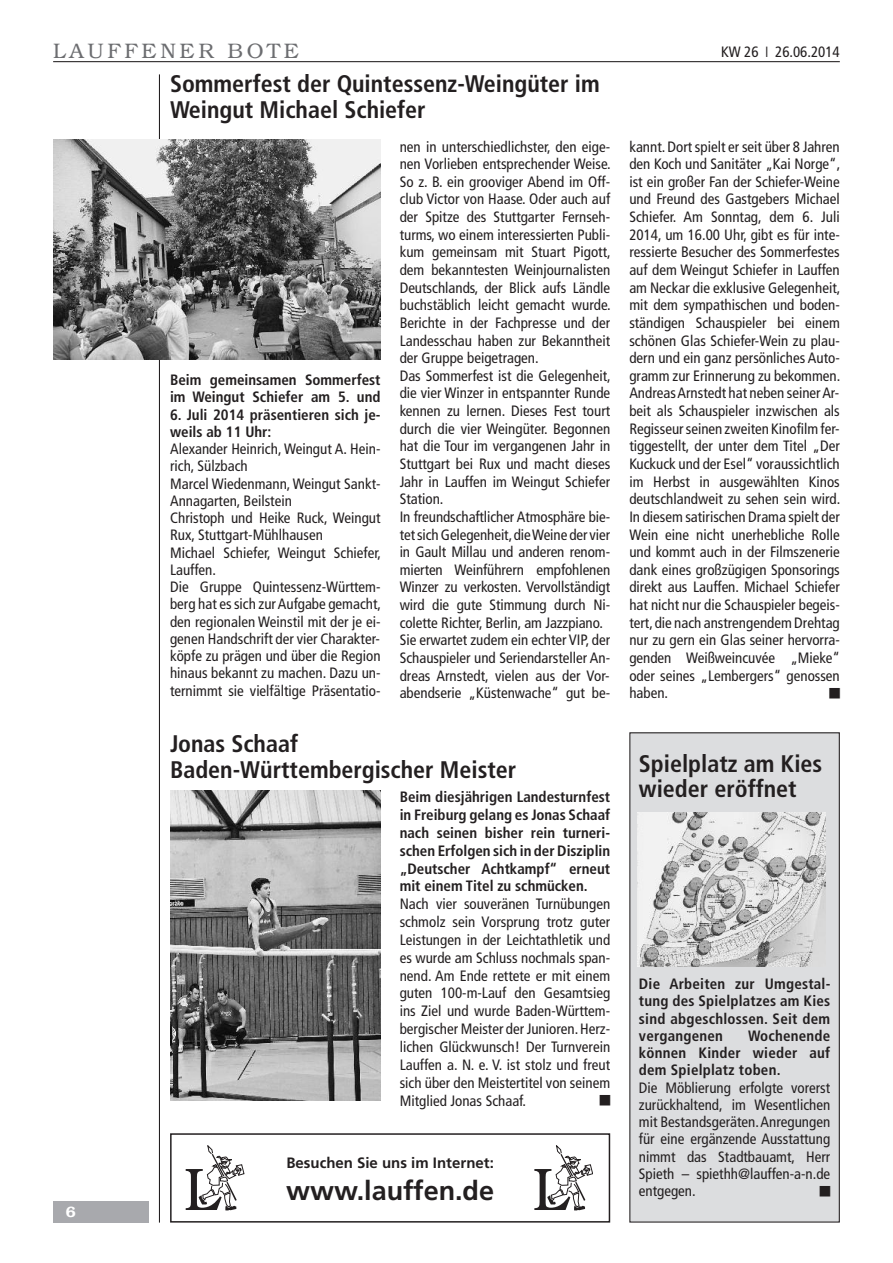
<style>
.page{position:relative;width:893px;height:1263px;background:#fff}
.page>*{position:absolute;margin:0;border:0;box-sizing:border-box;transform-origin:0 0}
.t1{font:700 27px "Frutiger LT";color:#231f20}
.t2{font:700 condensed 24px/25.5px "Frutiger LT";color:#231f20}
.t3{font:300 21px "Bookman LT";letter-spacing:.175em;color:#6c6d70}
.t4{font:condensed 15px/17.7px "Frutiger LT";color:#231f20;text-align:justify}
.t5{font:700 condensed 15px/17.2px "Frutiger LT";color:#231f20;text-align:justify}
.t6{font:700 15px "Frutiger LT";color:#231f20}
.t7{font:600 15px "Bookman LT";color:#fff}
</style>
<div class="page">
<hr style="left:159px;top:74px;width:1px;height:1148px;background:#231f20">
<hr style="left:53px;top:61px;width:787px;height:1px;background:#231f20">
<div style="left:53px;top:1201px;width:96px;height:21px;background:#a8a9ad"></div>
<img style="left:53px;top:140px;width:328px;height:219px">
<img style="left:170px;top:791px;width:210px;height:309px">
<div style="left:630px;top:733px;width:209px;height:489px;background:#dcdddf"></div>
<div style="left:629px;top:732px;width:211px;height:490px;border:1px solid #231f20"></div>
<img style="left:638px;top:813px;width:188px;height:154px">
<div style="left:170px;top:1133px;width:440px;height:89px;border:2px solid #231f20"></div>
<svg style="left:186px;top:1145px;width:58px;height:65px"></svg>
<svg style="left:534px;top:1145px;width:59px;height:65px"></svg>
<h3 class="t3" style="left:53px;top:38px;width:247px">LAUFFENER BOTE</h3>
<p class="t4" style="left:721px;top:44px;width:120px">KW 26 ❘ 26.06.2014</p>
<h2 class="t2" style="left:170px;top:73px;width:431px">Sommerfest der Quintessenz-Weingüter im<br>Weingut Michael Schiefer</h2>
<p class="t7" style="left:66px;top:1203px;width:11px">6</p>
<p class="t4" style="left:400px;top:139px;width:213px;text-align:left">nen in unterschiedlichster, den eige&shy;nen Vorlieben entsprechender Weise.<br>So z. B. ein grooviger Abend im Off&shy;club Victor von Haase. Oder auch auf der Spitze des Stuttgarter Fernseh&shy;turms, wo einem interessierten Publi&shy;kum gemeinsam mit Stuart Pigott, dem bekanntesten Weinjournalisten Deutschlands, der Blick aufs Ländle buchstäblich leicht gemacht wurde.<br>Berichte in der Fachpresse und der Landesschau haben zur Bekanntheit der Gruppe beigetragen.<br>Das Sommerfest ist die Gelegenheit, die vier Winzer in entspannter Runde kennen zu lernen. Dieses Fest tourt durch die vier Weingüter. Begonnen hat die Tour im vergangenen Jahr in Stuttgart bei Rux und macht dieses Jahr in Lauffen im Weingut Schiefer Station.<br>In freundschaftlicher Atmosphäre bie&shy;tetsichGelegenheit,dieWeine der vier in Gault Millau und anderen renom&shy;mierten Weinführern empfohlenen Winzer zu verkosten. Vervollständigt wird die gute Stimmung durch Ni&shy;colette Richter, Berlin, am Jazzpiano.<br>Sie erwartet zudem ein echter VIP, der Schauspieler und Seriendarsteller An&shy;dreas Arnstedt, vielen aus der Vor&shy;abendserie „Küstenwache“ gut be-</p>
<p class="t4" style="left:629px;top:139px;width:213px">kannt.Dort spielt er seit über 8 Jahren den Koch und Sanitäter „Kai Norge“, ist ein großer Fan der Schiefer-Weine und Freund des Gastgebers Michael Schiefer. Am Sonntag, dem 6. Juli 2014, um 16.00 Uhr, gibt es für inte&shy;ressierte Besucher des Sommerfestes auf dem Weingut Schiefer in Lauffen am Neckar die exklusive Gelegenheit, mit dem sympathischen und boden&shy;ständigen Schauspieler bei einem schönen Glas Schiefer-Wein zu plau&shy;dern und ein ganz persönliches Auto&shy;gramm zur Erinnerung zu bekommen.<br>AndreasArnstedt hat neben seinerAr&shy;beit als Schauspieler inzwischen als Regisseurseinen zweiten Kinofilmfer&shy;tiggestellt, der unter dem Titel „Der Kuckuck und der Esel“ voraussichtlich im Herbst in ausgewählten Kinos deutschlandweit zu sehen sein wird.<br>In diesem satirischen Drama spielt der Wein eine nicht unerhebliche Rolle und kommt auch in der Filmszenerie dank eines großzügigen Sponsorings direkt aus Lauffen. Michael Schiefer hat nicht nur die Schauspieler begeis&shy;tert,die nach anstrengendem Drehtag nur zu gern ein Glas seiner hervorra&shy;genden Weißweincuvée „Mieke“ oder seines „Lembergers“ genossen haben.</p>
<h2 class="t2" style="left:170px;top:733px;width:348px">Jonas Schaaf<br>Baden-Württembergischer Meister</h2>
<p class="t5" style="left:400px;top:789px;width:212px;line-height:17.9px">Beim diesjährigen Landesturnfest in Freiburg gelang es Jonas Schaaf nach seinen bisher rein turneri&shy;schen Erfolgen sich in der Disziplin „Deutscher Achtkampf“ erneut mit einem Titel zu schmücken.</p>
<p class="t4" style="left:400px;top:896px;width:212px">Nach vier souveränen Turnübungen schmolz sein Vorsprung trotz guter Leistungen in der Leichtathletik und es wurde am Schluss nochmals span&shy;nend. Am Ende rettete er mit einem guten 100-m-Lauf den Gesamtsieg ins Ziel und wurde Baden-Württem&shy;bergischer Meister der Junioren.Herz&shy;lichen Glückwunsch! Der Turnverein Lauffen a. N. e. V. ist stolz und freut sich über den Meistertitel von seinem Mitglied Jonas Schaaf.</p>
<p class="t5" style="left:170px;top:372px;width:212px">Beim gemeinsamen Sommerfest im Weingut Schiefer am 5. und</p>
<p class="t5" style="left:170px;top:407px;width:212px">6. Juli 2014 präsentieren sich je&shy;weils ab 11 Uhr:</p>
<p class="t4" style="left:170px;top:441px;width:213px;line-height:17.2px;text-align:left">Alexander Heinrich, Weingut A. Hein&shy;rich, Sülzbach<br>Marcel Wiedenmann,Weingut Sankt-<br>Annagarten, Beilstein<br>Christoph und Heike Ruck, Weingut<br>Rux, Stuttgart-Mühlhausen<br>Michael Schiefer, Weingut Schiefer,<br>Lauffen.<br>Die Gruppe Quintessenz-Württem&shy;berg hat es sich zurAufgabe gemacht, den regionalen Weinstil mit der je ei&shy;genen Handschrift der vier Charakter&shy;köpfe zu prägen und über die Region hinaus bekannt zu machen. Dazu un&shy;ternimmt sie vielfältige Präsentatio-</p>
<h2 class="t2" style="left:639px;top:752px;width:185px">Spielplatz am Kies wieder eröffnet</h2>
<p class="t5" style="left:639px;top:976px;width:193px">Die Arbeiten zur Umgestal&shy;tung des Spielplatzes am Kies sind abgeschlossen. Seit dem vergangenen</p>
<p class="t5" style="left:639px;top:1028px;width:193px;text-indent:109px">Wochenende können Kinder wieder auf dem Spielplatz toben.</p>
<p class="t4" style="left:639px;top:1080px;width:193px;line-height:17.2px">Die Möblierung erfolgte vorerst zurückhaltend, im Wesentlichen mit Bestandsgeräten.Anregungen für eine ergänzende Ausstattung nimmt das Stadtbauamt, Herr Spieth – spiethh@lauffen-a-n.de entgegen.</p>
<p class="t6" style="left:286px;top:1156px;width:209px">Besuchen Sie uns im Internet:</p>
<h1 class="t1" style="left:286px;top:1179px;width:209px">www.lauffen.de</h1>
</div>
